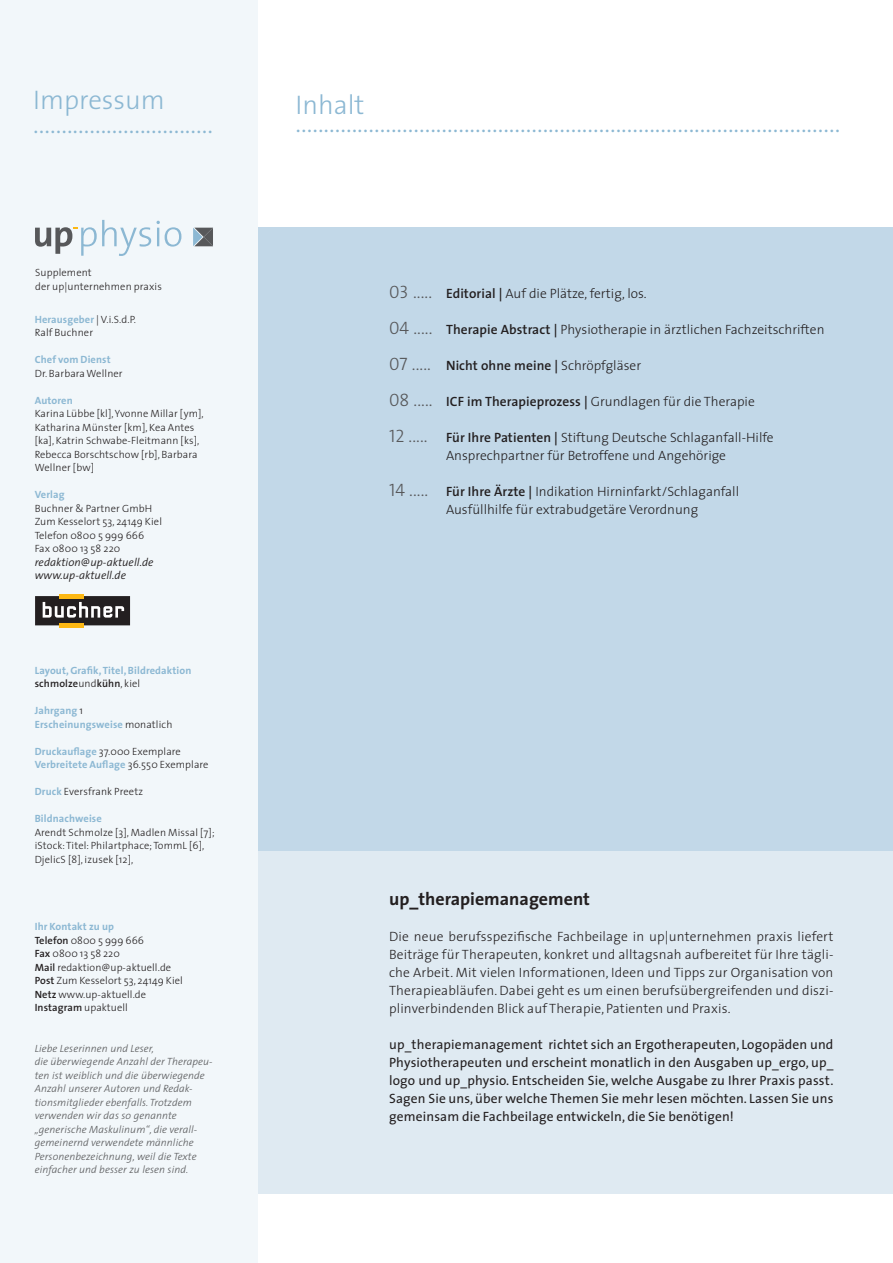
<style>
.page{position:relative;width:893px;height:1263px;background:#fff}
.page>*{position:absolute;margin:0;border:0;box-sizing:border-box;transform-origin:0 0}
.t1{font:300 27px/23.4px "The Sans";color:#8cb8d3}
.t2{font:700 18px "The Sans";color:#231f20}
.t3{font:300 13.5px/18px "The Sans";color:#231f20}
.t4{font:13.5px/18px "The Sans";letter-spacing:.01em;color:#231f20;text-align:justify}
.t5{font:600 13.5px "The Sans";letter-spacing:.005em;color:#231f20}
.t6{font:italic 300 11.25px/13.5px "The Sans";letter-spacing:.005em;color:#231f20}
.t7{font:300 10.5px/13.5px "The Sans";letter-spacing:.01em;color:#231f20}
.t8{font:italic 300 10.5px/13.5px "The Sans";letter-spacing:.01em;color:#57585a}
.t9{font:700 10.5px/13.5px "The Sans";letter-spacing:.01em;color:#8cb8d3}
.s1{font-weight:700;color:#8cb8d3}
.s2{font-weight:600;color:#231f20}
.s3{font-weight:300;color:#231f20}
.s4{font-weight:600}
.s5{font-family:"The Sans Light Caps";font-weight:400;font-size:18px;color:#57585a}
.s6{font-weight:300}
</style>
<div class="page">
<div style="left:106px;top:227px;width:787px;height:647px;background:#c2d8e8"></div>
<div style="left:249px;top:851px;width:644px;height:342px;background:#dfeaf2"></div>
<div style="left:0;top:0;width:257px;height:1263px;background:#f2f7fa"></div>
<svg style="left:35px;top:596px;width:95px;height:29px;background:#4f4b4a"></svg>
<hr style="left:59px;top:594px;width:24px;height:4px;background:#fcb814">
<div style="left:59px;top:623px;width:24px;height:5px;background:#fcb814"></div>
<svg style="left:35px;top:220px;width:146px;height:36px"></svg>
<svg style="left:193px;top:228px;width:20px;height:18px"></svg>
<h1 class="t1" style="left:33px;top:87px;width:181px">Impressum ................................</h1>
<p class="t7" style="left:35px;top:266px;width:128px">Supplement<br>der up|unternehmen praxis</p>
<p class="t7" style="left:35px;top:312px;width:103px"><span class="s1">Herausgeber</span> | V.i.S.d.P.<br>Ralf Buchner</p>
<p class="t9" style="left:35px;top:353px;width:77px">Chef vom Dienst</p>
<p class="t7" style="left:35px;top:366px;width:89px">Dr. Barbara Wellner</p>
<p class="t9" style="left:35px;top:393px;width:40px">Autoren</p>
<p class="t7" style="left:35px;top:407px;width:171px">Karina Lübbe [kl], Yvonne Millar [ym],<br>Katharina Münster [km], Kea Antes [ka], Katrin Schwabe-Fleitmann [ks],<br>Rebecca Borschtschow [rb], Barbara<br>Wellner [bw]</p>
<p class="t9" style="left:35px;top:488px;width:31px">Verlag</p>
<p class="t7" style="left:35px;top:501px;width:129px">Buchner &amp; Partner GmbH<br>Zum Kesselort 53, 24149 Kiel<br>Telefon 0800 5 999 666<br>Fax 0800 13 58 220</p>
<p class="t6" style="left:35px;top:555px;width:120px">redaktion@up-aktuell.de www.up-aktuell.de</p>
<p class="t9" style="left:35px;top:663px;width:158px">Layout, Grafik, Titel, Bildredaktion <span class="s2">schmolze</span><span class="s3">und</span><span class="s2">kühn</span><span class="s3">, kiel</span></p>
<p class="t9" style="left:35px;top:704px;width:139px">Jahrgang <span class="s3">1<br></span>Erscheinungsweise <span class="s3">monatlich</span></p>
<p class="t9" style="left:35px;top:744px;width:175px">Druckauflage <span class="s3">37.000 Exemplare<br></span>Verbreitete Auflage <span class="s3">36.550 Exemplare</span></p>
<p class="t7" style="left:35px;top:785px;width:110px"><span class="s1">Druck</span> Eversfrank Preetz</p>
<p class="t9" style="left:35px;top:812px;width:69px">Bildnachweise</p>
<p class="t7" style="left:35px;top:825px;width:181px">Arendt Schmolze [3], Madlen Missal [7]; iStock: Titel: Philartphace; TommL [6],<br>DjelicS [8], izusek [12],</p>
<p class="t7" style="left:35px;top:920px;width:150px"><span class="s1">Ihr Kontakt zu up<br></span><span class="s4">Telefon</span> 0800 5 999 666<br><span class="s4">Fax</span> 0800 13 58 220<br><span class="s4">Mail</span> redaktion@up-aktuell.de<br><span class="s4">Post</span> Zum Kesselort 53, 24149 Kiel<br><span class="s4">Netz</span> www.up-aktuell.de<br><span class="s4">Instagram</span> upaktuell</p>
<p class="t8" style="left:35px;top:1041px;width:179px">Liebe Leserinnen und Leser,<br>die überwiegende Anzahl der Therapeu&shy;ten ist weiblich und die überwiegende Anzahl unserer Autoren und Redak&shy;tionsmitglieder ebenfalls. Trotzdem verwenden wir das so genannte „generische Maskulinum“, die verall&shy;gemeinernd verwendete männliche Personenbezeichnung, weil die Texte einfacher und besser zu lesen sind.</p>
<h1 class="t1" style="left:296px;top:93px;width:71px">Inhalt</h1>
<h1 class="t1" style="left:296px;top:111px;width:546px">.................................................................................................</h1>
<p class="t3" style="left:389px;top:284px;width:259px"><span class="s5">03 .....</span> <span class="s4">Editorial |</span> Auf die Plätze, fertig, los.</p>
<p class="t3" style="left:389px;top:320px;width:437px"><span class="s5">04 .....</span> <span class="s4">Therapie Abstract |</span> Physiotherapie in ärztlichen Fachzeitschriften</p>
<p class="t5" style="left:389px;top:354px;width:254px"><span class="s5">07 .....</span> Nicht ohne meine | <span class="s6">Schröpfgläser</span></p>
<p class="t3" style="left:389px;top:392px;width:367px"><span class="s5">08 .....</span> <span class="s4">ICF im Therapieprozess |</span> Grundlagen für die Therapie</p>
<p class="t3" style="left:446px;top:428px;width:329px;text-indent:-57px"><span class="s5">12 .....</span> <span class="s4">Für Ihre Patienten |</span> Stiftung Deutsche Schlaganfall-Hilfe<br>Ansprechpartner für Betroffene und Angehörige</p>
<p class="t3" style="left:446px;top:482px;width:295px;text-indent:-57px"><span class="s5">14 .....</span> <span class="s4">Für Ihre Ärzte |</span> Indikation Hirninfarkt/Schlaganfall<br>Ausfüllhilfe für extrabudgetäre Verordnung</p>
<h2 class="t2" style="left:389px;top:884px;width:202px">up_therapiemanagement</h2>
<p class="t3" style="left:389px;top:927px;width:446px;text-align:justify">Die neue berufsspezifische Fachbeilage in up|unternehmen praxis liefert Beiträge für Therapeuten, konkret und alltagsnah aufbereitet für Ihre tägli&shy;che Arbeit. Mit vielen Informationen, Ideen und Tipps zur Organisation von Therapieabläufen. Dabei geht es um einen berufsübergreifenden und diszi&shy;plinverbindenden Blick auf Therapie, Patienten und Praxis.</p>
<p class="t4" style="left:389px;top:1035px;width:446px">up_therapiemanagement richtet sich an Ergotherapeuten, Logopäden und Physiotherapeuten und erscheint monatlich in den Ausgaben up_ergo, up_ logo und up_physio. Entscheiden Sie, welche Ausgabe zu Ihrer Praxis passt.<br>Sagen Sie uns, über welche Themen Sie mehr lesen möchten. Lassen Sie uns gemeinsam die Fachbeilage entwickeln, die Sie benötigen!</p>
</div>
